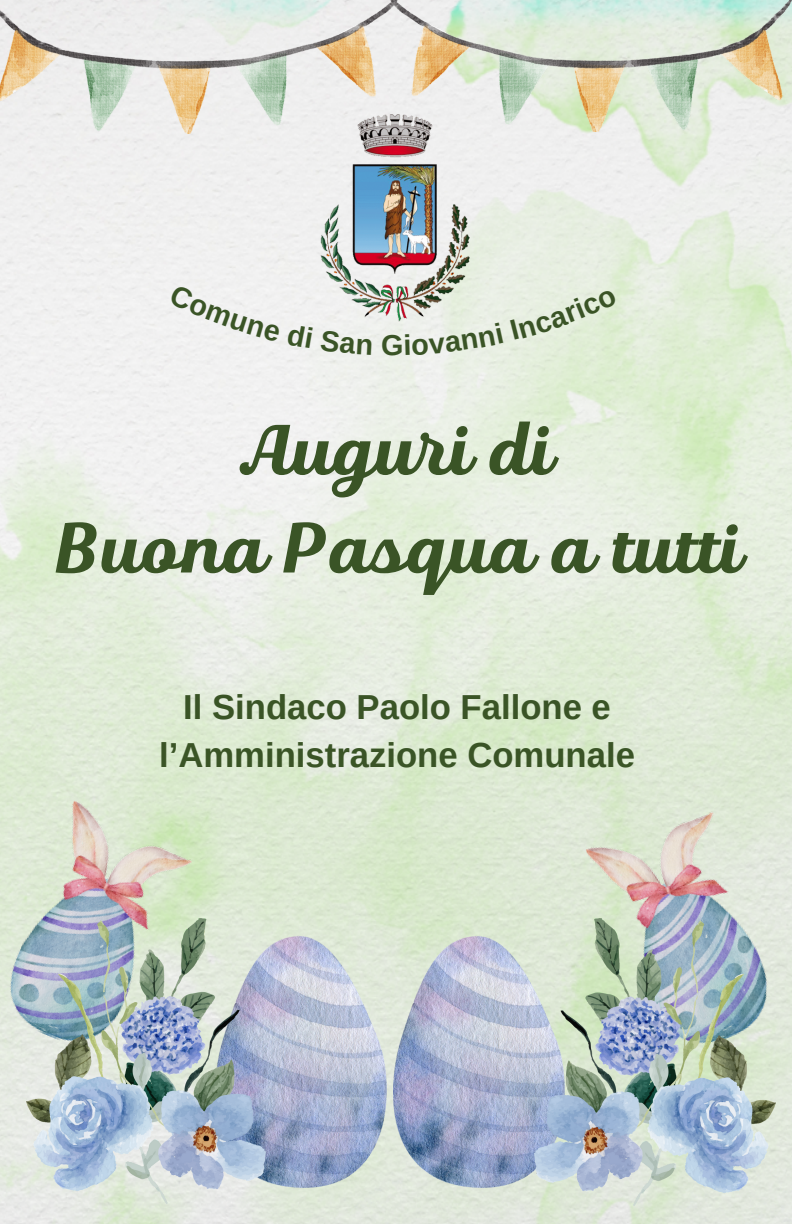
<style>
.page{position:relative;width:792px;height:1224px;background:#fff}
.page>*{position:absolute;margin:0;border:0;box-sizing:border-box;transform-origin:0 0}
.t1{font:700 70.6px/98.2px "TT Polls Script";color:#3a5426;text-align:center}
.t2{font:700 34.7px/48px "Arimo";color:#3a5426;text-align:center}
.t3{font:700 28.8px "Arimo";color:#3a5426}
</style>
<div class="page">
<img style="left:266px;top:937px;width:120px;height:250px">
<img style="left:0;top:801px;width:196px;height:260px">
<img style="left:27px;top:919px;width:239px;height:284px">
<img style="left:393px;top:937px;width:141px;height:250px">
<img style="left:586px;top:801px;width:206px;height:260px">
<img style="left:534px;top:919px;width:242px;height:286px">
<img style="left:0;top:0;width:390px;height:134px">
<img style="left:390px;top:0;width:402px;height:132px">
<img style="left:320px;top:114px;width:149px;height:207px">
<div style="left:169px;top:284px;width:112px;height:58px;background:#f1f1f1"></div>
<svg style="left:287px;top:323px;width:26px;height:25px"></svg>
<svg style="left:320px;top:330px;width:52px;height:24px"></svg>
<svg style="left:405px;top:322px;width:98px;height:33px;background:#eaefe7"></svg>
<svg style="left:510px;top:288px;width:107px;height:52px;background:#e4eedc"></svg>
<p class="t3" style="left:381px;top:329px;width:24px">G</p>
<p class="t1" style="left:54px;top:405px;width:686px">Auguri di<br>Buona Pasqua a tutti</p>
<p class="t2" style="left:159px;top:683px;width:477px">Il Sindaco Paolo Fallone e l’Amministrazione Comunale</p>
</div>
